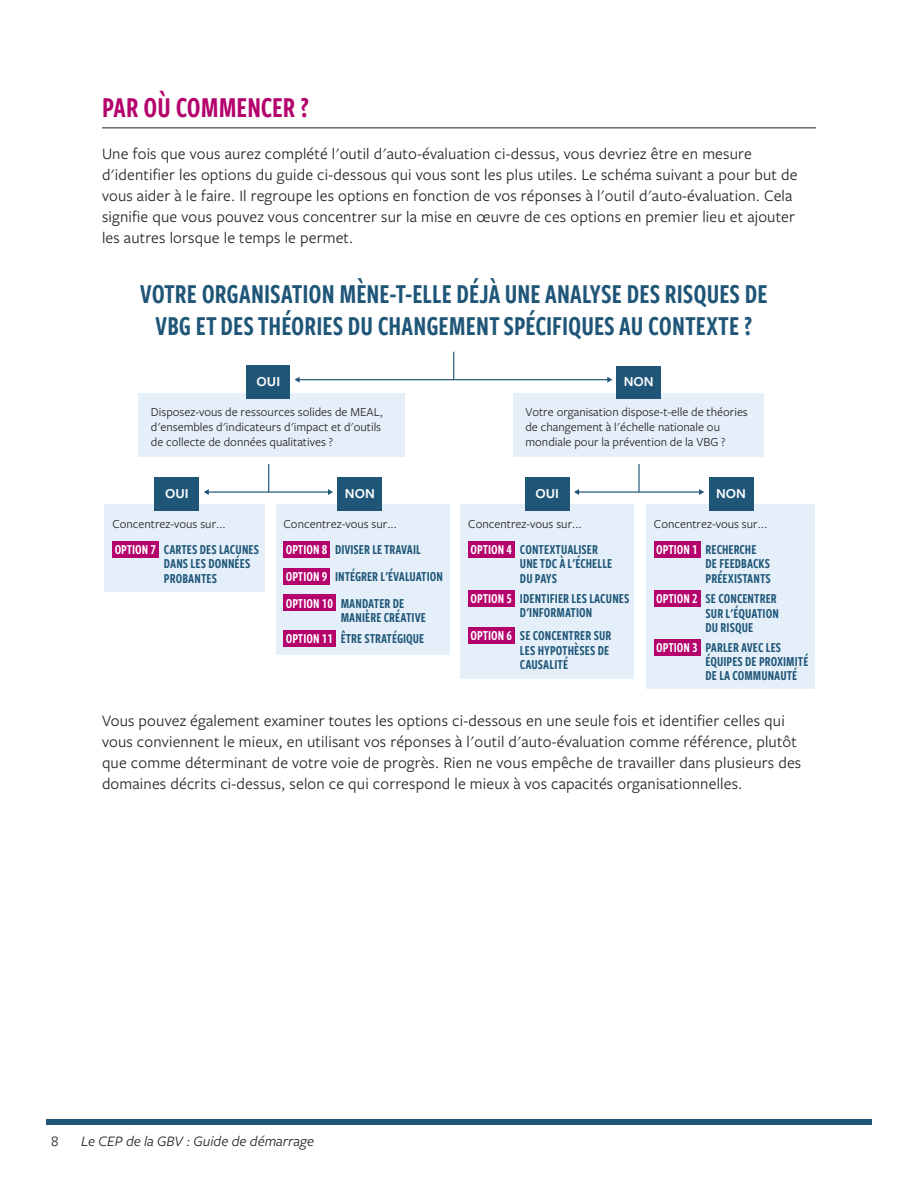
<style>
.page{position:relative;width:918px;height:1188px;background:#fff}
.page>*{position:absolute;margin:0;border:0;box-sizing:border-box;transform-origin:0 0}
.Header_1{font:30px "Freight Sans Cmp Pro Semi";color:#b4016c}
.t1{font:28.5px/31.7px "Freight Sans Cmp Pro Semi";color:#1f5678;text-align:center}
.Body{font:16.5px/21px "Freight Sans Pro";letter-spacing:.01em;color:#282126}
.t2{font:italic 15px "Freight Sans Pro";color:#282126}
.t3{font:15px "Freight Sans Pro";color:#282126}
.t4{font:14.25px/14.2px "Freight Sans Cmp Pro Semi";letter-spacing:.005em;color:#1f5678}
.t5{font:600 14.25px "Freight Sans Pro";color:#fff}
.t6{font:12.6px/15.1px "Freight Sans Pro";color:#282126}
.s1{color:#fff}
</style>
<div class="page">
<hr style="left:102px;top:128px;width:714px;height:1px;background:#282126">
<div style="left:276px;top:504px;width:173px;height:151px;background:#e4eff9"></div>
<div style="left:104px;top:504px;width:160px;height:88px;background:#e4eff9"></div>
<div style="left:460px;top:504px;width:173px;height:175px;background:#e4eff9"></div>
<div style="left:646px;top:504px;width:169px;height:185px;background:#e4eff9"></div>
<div style="left:138px;top:393px;width:266px;height:64px;background:#e4eff9"></div>
<div style="left:513px;top:393px;width:251px;height:64px;background:#e4eff9"></div>
<div style="left:246px;top:366px;width:44px;height:33px;background:#1f5678"></div>
<div style="left:616px;top:366px;width:45px;height:32px;background:#1f5678"></div>
<div style="left:525px;top:477px;width:44px;height:33px;background:#1f5678"></div>
<div style="left:709px;top:477px;width:44px;height:33px;background:#1f5678"></div>
<div style="left:154px;top:477px;width:45px;height:33px;background:#1f5678"></div>
<div style="left:338px;top:477px;width:44px;height:33px;background:#1f5678"></div>
<hr style="left:299px;top:379px;width:309px;height:1px;background:#1f5678">
<svg style="left:294px;top:377px;width:6px;height:6px"></svg>
<svg style="left:607px;top:377px;width:5px;height:6px"></svg>
<svg style="left:453px;top:352px;width:1px;height:27px"></svg>
<hr style="left:578px;top:491px;width:122px;height:2px;background:#1f5678">
<svg style="left:574px;top:489px;width:5px;height:6px"></svg>
<svg style="left:699px;top:489px;width:5px;height:6px"></svg>
<hr style="left:638px;top:464px;width:2px;height:28px;background:#1f5678">
<hr style="left:208px;top:491px;width:121px;height:2px;background:#1f5678">
<svg style="left:204px;top:489px;width:5px;height:6px"></svg>
<svg style="left:328px;top:489px;width:5px;height:6px"></svg>
<svg style="left:268px;top:464px;width:1px;height:27px"></svg>
<div style="left:284px;top:541px;width:46px;height:17px;background:#b4016c"></div>
<div style="left:112px;top:541px;width:47px;height:17px;background:#b4016c"></div>
<div style="left:284px;top:568px;width:46px;height:17px;background:#b4016c"></div>
<div style="left:284px;top:594px;width:52px;height:17px;background:#b4016c"></div>
<div style="left:284px;top:630px;width:52px;height:17px;background:#b4016c"></div>
<div style="left:468px;top:541px;width:47px;height:17px;background:#b4016c"></div>
<div style="left:468px;top:590px;width:47px;height:17px;background:#b4016c"></div>
<div style="left:468px;top:627px;width:47px;height:17px;background:#b4016c"></div>
<div style="left:654px;top:541px;width:47px;height:17px;background:#b4016c"></div>
<div style="left:654px;top:590px;width:47px;height:17px;background:#b4016c"></div>
<div style="left:654px;top:639px;width:47px;height:17px;background:#b4016c"></div>
<div style="left:46px;top:1119px;width:312px;height:6px;background:#1f5678"></div>
<div style="left:358px;top:1119px;width:514px;height:6px;background:#1f5678"></div>
<h2 class="Header_1" style="left:102px;top:87px;width:209px">PAR OÙ COMMENCER ?</h2>
<p class="Body" style="left:102px;top:142px;width:697px">Une fois que vous aurez complété l'outil d'auto-évaluation ci-dessus, vous devriez être en mesure d'identifier les options du guide ci-dessous qui vous sont les plus utiles. Le schéma suivant a pour but de vous aider à le faire. Il regroupe les options en fonction de vos réponses à l'outil d'auto-évaluation. Cela signifie que vous pouvez vous concentrer sur la mise en œuvre de ces options en premier lieu et ajouter les autres lorsque le temps le permet.</p>
<p class="t1" style="left:140px;top:277px;width:629px">VOTRE ORGANISATION MÈNE-T-ELLE DÉJÀ UNE ANALYSE DES RISQUES DE<br>VBG ET DES THÉORIES DU CHANGEMENT SPÉCIFIQUES AU CONTEXTE ?</p>
<p class="t5" style="left:257px;top:372px;width:25px">OUI</p>
<p class="t5" style="left:624px;top:372px;width:31px">NON</p>
<p class="t6" style="left:151px;top:403px;width:234px">Disposez-vous de ressources solides de MEAL, d'ensembles d'indicateurs d'impact et d'outils de collecte de données qualitatives ?</p>
<p class="t6" style="left:525px;top:403px;width:224px">Votre organisation dispose-t-elle de théories de changement à l'échelle nationale ou mondiale pour la prévention de la VBG ?</p>
<p class="t5" style="left:165px;top:483px;width:25px">OUI</p>
<p class="t5" style="left:345px;top:483px;width:31px">NON</p>
<p class="t5" style="left:535px;top:483px;width:25px">OUI</p>
<p class="t5" style="left:716px;top:483px;width:31px">NON</p>
<p class="t6" style="left:112px;top:515px;width:115px">Concentrez-vous sur...</p>
<p class="t6" style="left:284px;top:515px;width:115px">Concentrez-vous sur...</p>
<p class="t4" style="left:115px;top:542px;width:146px"><span class="s1">OPTION 7</span> CARTES DES LACUNES</p>
<p class="t4" style="left:286px;top:542px;width:137px"><span class="s1">OPTION 8</span> DIVISER LE TRAVAIL</p>
<p class="t4" style="left:164px;top:556px;width:88px">DANS LES DONNÉES<br>PROBANTES</p>
<p class="t6" style="left:654px;top:515px;width:115px">Concentrez-vous sur...</p>
<p class="t4" style="left:706px;top:542px;width:67px;text-indent:-49px"><span class="s1">OPTION 1</span> RECHERCHE<br>DE FEEDBACKS<br>PRÉEXISTANTS</p>
<p class="t4" style="left:706px;top:591px;width:75px;text-indent:-49px"><span class="s1">OPTION 2</span> SE CONCENTRER<br>SUR L'ÉQUATION<br>DU RISQUE</p>
<p class="t4" style="left:706px;top:640px;width:104px;text-indent:-49px"><span class="s1">OPTION 3</span> PARLER AVEC LES<br>ÉQUIPES DE PROXIMITÉ<br>DE LA COMMUNAUTÉ</p>
<p class="Body" style="left:102px;top:709px;width:701px">Vous pouvez également examiner toutes les options ci-dessous en une seule fois et identifier celles qui vous conviennent le mieux, en utilisant vos réponses à l'outil d'auto-évaluation comme référence, plutôt que comme déterminant de votre voie de progrès. Rien ne vous empêche de travailler dans plusieurs des domaines décrits ci-dessus, selon ce qui correspond le mieux à vos capacités organisationnelles.</p>
<p class="t6" style="left:468px;top:515px;width:115px">Concentrez-vous sur...</p>
<p class="t4" style="left:520px;top:542px;width:94px;text-indent:-49px"><span class="s1">OPTION 4</span> CONTEXTUALISER<br>UNE TDC À L'ÉCHELLE<br>DU PAYS</p>
<p class="t4" style="left:520px;top:590px;width:111px;text-indent:-49px"><span class="s1">OPTION 5</span> IDENTIFIER LES LACUNES<br>D'INFORMATION</p>
<p class="t4" style="left:520px;top:628px;width:93px;text-indent:-49px"><span class="s1">OPTION 6</span> SE CONCENTRER SUR<br>LES HYPOTHÈSES DE<br>CAUSALITÉ</p>
<p class="t4" style="left:286px;top:562px;width:158px;line-height:26.7px"><span class="s1">OPTION 9</span> INTÉGRER L'ÉVALUATION<br><span class="s1">OPTION 10</span> MANDATER DE</p>
<p class="t4" style="left:286px;top:606px;width:142px;line-height:21.6px;text-align:right">MANIÈRE CRÉATIVE<br><span class="s1">OPTION 11</span> ÊTRE STRATÉGIQUE</p>
<p class="t3" style="left:51px;top:1131px;width:9px">8</p>
<p class="t2" style="left:81px;top:1131px;width:235px">Le CEP de la GBV : Guide de démarrage</p>
</div>
